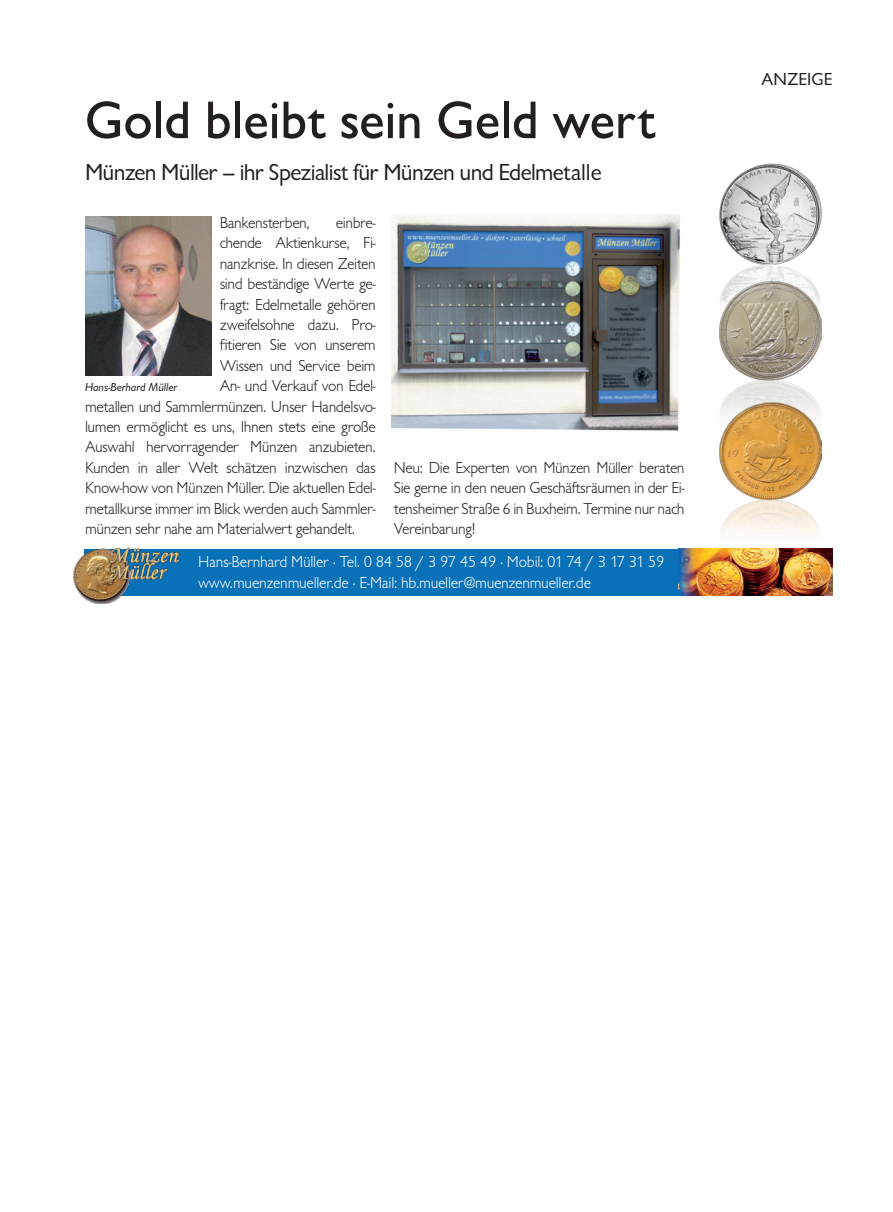
<style>
.page{position:relative;width:893px;height:1212px;background:#fff}
.page>*{position:absolute;margin:0;border:0;box-sizing:border-box;transform-origin:0 0}
.t1{font:500 54.75px "Chantilly";letter-spacing:.005em;color:#231f20}
.t2{font:24px "Chantilly";letter-spacing:-.03em;color:#231f20}
.t3{font:18px "Chantilly";color:#231f20}
.t4{font:300 16.5px/20.4px "Chantilly";letter-spacing:-.025em;color:#231f20;text-align:justify}
.t5{font:300 16.5px/20.4px "Chantilly";letter-spacing:-.015em;color:#fff}
.t6{font:italic 12px "Chantilly";color:#231f20}
</style>
<div class="page">
<img style="left:392px;top:215px;width:288px;height:216px">
<img style="left:720px;top:412px;width:102px;height:137px">
<img style="left:720px;top:314px;width:101px;height:134px">
<img style="left:719px;top:163px;width:103px;height:151px">
<img style="left:85px;top:216px;width:126px;height:159px">
<div style="left:84px;top:549px;width:749px;height:47px;background:#0971b8"></div>
<img style="left:679px;top:549px;width:154px;height:47px">
<img style="left:74px;top:548px;width:105px;height:56px">
<h1 class="t1" style="left:85px;top:90px;width:572px">Gold bleibt sein Geld wert</h1>
<h2 class="t2" style="left:85px;top:159px;width:518px">Münzen Müller – ihr Spezialist für Münzen und Edelmetalle</h2>
<p class="t4" style="left:220px;top:213px;width:92px">Bankensterben,</p>
<p class="t4" style="left:336px;top:213px;width:41px">einbre-</p>
<p class="t4" style="left:220px;top:233px;width:158px">chende Aktienkurse, Fi-</p>
<p class="t4" style="left:220px;top:254px;width:158px">nanzkrise. In diesen Zeiten</p>
<p class="t4" style="left:220px;top:274px;width:158px">sind beständige Werte ge-</p>
<p class="t4" style="left:220px;top:294px;width:158px">fragt: Edelmetalle gehören</p>
<p class="t4" style="left:220px;top:315px;width:158px">zweifelsohne dazu. Pro-</p>
<p class="t4" style="left:220px;top:335px;width:158px">fitieren Sie von unserem</p>
<p class="t4" style="left:220px;top:356px;width:158px">Wissen und Service beim</p>
<p class="t4" style="left:220px;top:376px;width:158px">An- und Verkauf von Edel-</p>
<p class="t4" style="left:85px;top:396px;width:292px">metallen und Sammlermünzen. Unser Handelsvo-</p>
<p class="t4" style="left:85px;top:417px;width:292px">lumen ermöglicht es uns, Ihnen stets eine große</p>
<p class="t4" style="left:85px;top:437px;width:292px">Auswahl hervorragender Münzen anzubieten.</p>
<p class="t4" style="left:85px;top:458px;width:292px">Kunden in aller Welt schätzen inzwischen das</p>
<p class="t4" style="left:85px;top:478px;width:292px">Know-how von Münzen Müller. Die aktuellen Edel-</p>
<p class="t4" style="left:85px;top:498px;width:292px">metallkurse immer im Blick werden auch Sammler-</p>
<p class="t4" style="left:85px;top:519px;width:272px">münzen sehr nahe am Materialwert gehandelt.</p>
<p class="t6" style="left:85px;top:381px;width:94px">Hans-Berhard Müller</p>
<p class="t4" style="left:394px;top:458px;width:292px">Neu: Die Experten von Münzen Müller beraten Sie gerne in den neuen Geschäftsräumen in der Ei&shy;tensheimer Straße 6 in Buxheim. Termine nur nach Vereinbarung!</p>
<p class="t5" style="left:198px;top:552px;width:468px">Hans-Bernhard Müller · Tel. 0 84 58 / 3 97 45 49 · Mobil: 01 74 / 3 17 31 59 www.muenzenmueller.de · E-Mail: hb.mueller@muenzenmueller.de</p>
<p class="t3" style="left:762px;top:69px;width:73px">ANZEIGE</p>
</div>
